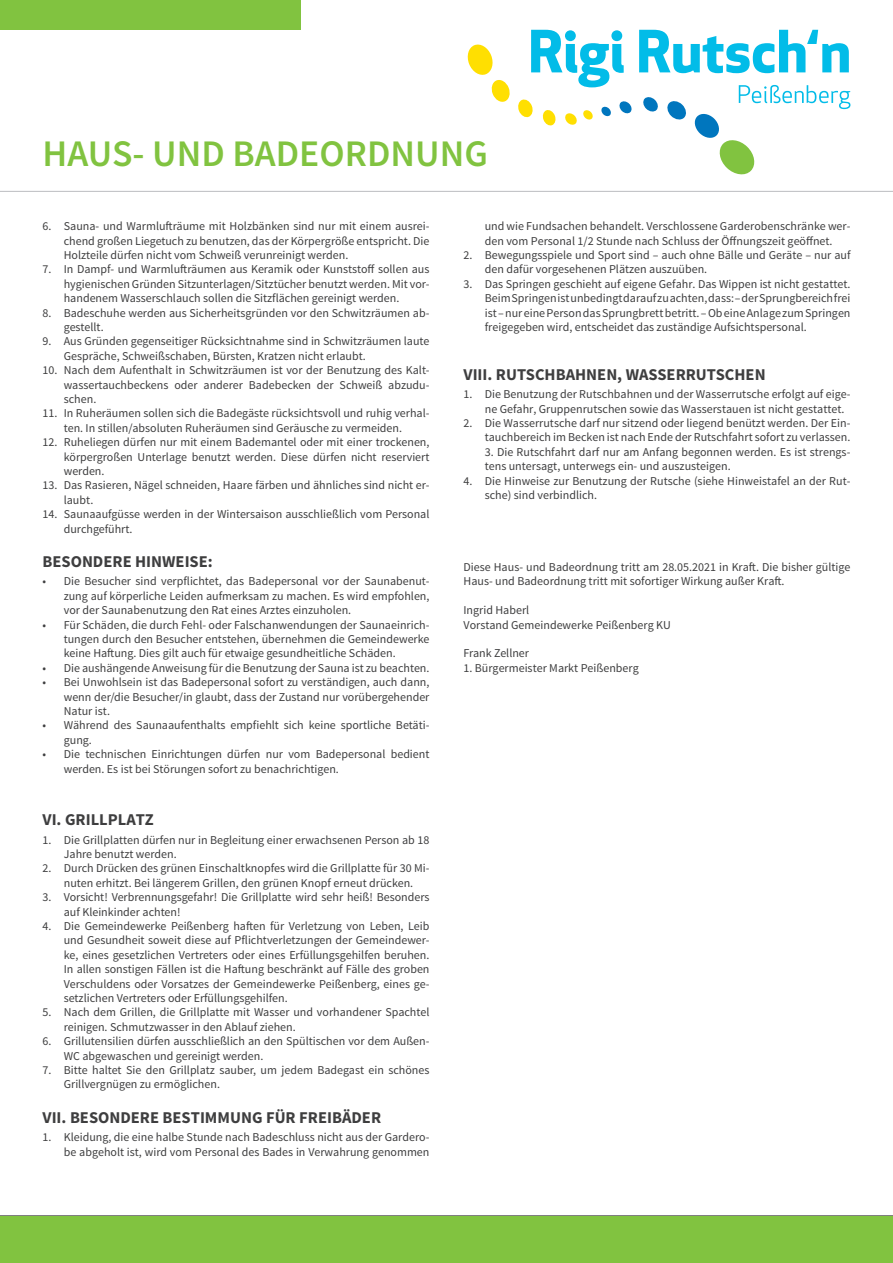
<style>
.page{position:relative;width:893px;height:1263px;background:#fff}
.page>*{position:absolute;margin:0;border:0;box-sizing:border-box;transform-origin:0 0}
.t1{font:600 37.5px "Source Sans Pro";color:#81c340}
.t2{font:700 16.5px "Source Sans Pro";color:#3e3e3f}
.t3{font:12px/14.4px "Source Sans Pro";color:#3e3e3f}
</style>
<div class="page">
<hr style="left:0;top:1215px;width:893px;height:1px;background:#3e3e3f">
<div style="left:0;top:1216px;width:893px;height:47px;background:#81c340"></div>
<div style="left:0;top:0;width:301px;height:30px;background:#81c340"></div>
<svg style="left:531px;top:30px;width:93px;height:57px"></svg>
<svg style="left:639px;top:30px;width:210px;height:43px"></svg>
<svg style="left:667px;top:101px;width:19px;height:19px"></svg>
<svg style="left:694px;top:85px;width:156px;height:89px"></svg>
<svg style="left:643px;top:97px;width:15px;height:15px"></svg>
<svg style="left:619px;top:101px;width:13px;height:13px"></svg>
<svg style="left:601px;top:106px;width:10px;height:11px"></svg>
<svg style="left:583px;top:110px;width:10px;height:10px"></svg>
<svg style="left:565px;top:113px;width:12px;height:12px"></svg>
<svg style="left:542px;top:110px;width:14px;height:16px"></svg>
<svg style="left:518px;top:99px;width:15px;height:19px"></svg>
<svg style="left:468px;top:44px;width:42px;height:58px"></svg>
<hr style="left:0;top:191px;width:893px;height:1px;background:#bcbdc0">
<h1 class="t1" style="left:43px;top:130px;width:447px">HAUS- UND BADEORDNUNG</h1>
<p class="t3" style="left:64px;top:219px;width:367px;text-align:justify;text-indent:-21px">6. Sauna- und Warmlufträume mit Holzbänken sind nur mit einem ausrei&shy;chend großen Liegetuch zu benutzen, das der Körpergröße entspricht. Die Holzteile dürfen nicht vom Schweiß verunreinigt werden.</p>
<p class="t3" style="left:64px;top:262px;width:367px;text-align:justify;text-indent:-21px">7. In Dampf- und Warmlufträumen aus Keramik oder Kunststoff sollen aus hygienischen Gründen Sitzunterlagen/Sitztücher benutzt werden. Mit vor&shy;handenem Wasserschlauch sollen die Sitzflächen gereinigt werden.</p>
<p class="t3" style="left:64px;top:306px;width:367px;text-indent:-21px">8. Badeschuhe werden aus Sicherheitsgründen vor den Schwitzräumen ab&shy;gestellt.</p>
<p class="t3" style="left:64px;top:334px;width:367px;text-indent:-21px">9. Aus Gründen gegenseitiger Rücksichtnahme sind in Schwitzräumen laute<br>Gespräche, Schweißschaben, Bürsten, Kratzen nicht erlaubt.</p>
<p class="t3" style="left:64px;top:363px;width:367px;text-align:justify;text-indent:-21px">10. Nach dem Aufenthalt in Schwitzräumen ist vor der Benutzung des Kalt&shy;wassertauchbeckens oder anderer Badebecken der Schweiß abzudu&shy;schen.</p>
<p class="t3" style="left:43px;top:406px;width:388px;text-align:center">11. In Ruheräumen sollen sich die Badegäste rücksichtsvoll und ruhig verhal&shy;ten. In stillen/absoluten Ruheräumen sind Geräusche zu vermeiden.</p>
<p class="t3" style="left:64px;top:435px;width:367px;text-align:justify;text-indent:-21px">12. Ruheliegen dürfen nur mit einem Bademantel oder mit einer trockenen, körpergroßen Unterlage benutzt werden. Diese dürfen nicht reserviert werden.</p>
<p class="t3" style="left:64px;top:478px;width:367px;text-indent:-21px">13. Das Rasieren, Nägel schneiden, Haare färben und ähnliches sind nicht er&shy;laubt.</p>
<p class="t3" style="left:64px;top:507px;width:367px;text-indent:-21px">14. Saunaaufgüsse werden in der Wintersaison ausschließlich vom Personal durchgeführt.</p>
<h2 class="t2" style="left:43px;top:551px;width:172px">BESONDERE HINWEISE:</h2>
<p class="t3" style="left:64px;top:574px;width:367px;text-align:justify;text-indent:-21px">• Die Besucher sind verpflichtet, das Badepersonal vor der Saunabenut&shy;zung auf körperliche Leiden aufmerksam zu machen. Es wird empfohlen, vor der Saunabenutzung den Rat eines Arztes einzuholen.</p>
<p class="t3" style="left:64px;top:618px;width:367px;text-align:justify;text-indent:-21px">• Für Schäden, die durch Fehl- oder Falschanwendungen der Saunaeinrich&shy;tungen durch den Besucher entstehen, übernehmen die Gemeindewerke keine Haftung. Dies gilt auch für etwaige gesundheitliche Schäden.</p>
<p class="t3" style="left:43px;top:661px;width:388px">• Die aushängende Anweisung für die Benutzung der Sauna ist zu beachten.</p>
<p class="t3" style="left:64px;top:675px;width:367px;text-align:justify;text-indent:-21px">• Bei Unwohlsein ist das Badepersonal sofort zu verständigen, auch dann, wenn der/die Besucher/in glaubt, dass der Zustand nur vorübergehender Natur ist.</p>
<p class="t3" style="left:64px;top:718px;width:367px;text-indent:-21px">• Während des Saunaaufenthalts empfiehlt sich keine sportliche Betäti&shy;gung.</p>
<p class="t3" style="left:64px;top:747px;width:367px;text-indent:-21px">• Die technischen Einrichtungen dürfen nur vom Badepersonal bedient werden. Es ist bei Störungen sofort zu benachrichtigen.</p>
<h2 class="t2" style="left:43px;top:809px;width:113px">VI. GRILLPLATZ</h2>
<p class="t3" style="left:64px;top:832px;width:367px;text-indent:-21px">1. Die Grillplatten dürfen nur in Begleitung einer erwachsenen Person ab 18<br>Jahre benutzt werden.</p>
<p class="t3" style="left:43px;top:861px;width:388px;text-align:center">2. Durch Drücken des grünen Einschaltknopfes wird die Grillplatte für 30 Mi&shy;nuten erhitzt. Bei längerem Grillen, den grünen Knopf erneut drücken.</p>
<p class="t3" style="left:64px;top:890px;width:367px;text-indent:-21px">3. Vorsicht! Verbrennungsgefahr! Die Grillplatte wird sehr heiß! Besonders auf Kleinkinder achten!</p>
<p class="t3" style="left:64px;top:919px;width:367px;text-align:justify;text-indent:-21px">4. Die Gemeindewerke Peißenberg haften für Verletzung von Leben, Leib und Gesundheit soweit diese auf Pflichtverletzungen der Gemeindewer&shy;ke, eines gesetzlichen Vertreters oder eines Erfüllungsgehilfen beruhen.<br>In allen sonstigen Fällen ist die Haftung beschränkt auf Fälle des groben Verschuldens oder Vorsatzes der Gemeindewerke Peißenberg, eines ge&shy;setzlichen Vertreters oder Erfüllungsgehilfen.</p>
<p class="t3" style="left:64px;top:1005px;width:367px;text-indent:-21px">5. Nach dem Grillen, die Grillplatte mit Wasser und vorhandener Spachtel reinigen. Schmutzwasser in den Ablauf ziehen.</p>
<p class="t3" style="left:64px;top:1034px;width:367px;text-indent:-21px">6. Grillutensilien dürfen ausschließlich an den Spültischen vor dem Außen-<br>WC abgewaschen und gereinigt werden.</p>
<p class="t3" style="left:64px;top:1063px;width:367px;text-indent:-21px">7. Bitte haltet Sie den Grillplatz sauber, um jedem Badegast ein schönes<br>Grillvergnügen zu ermöglichen.</p>
<h2 class="t2" style="left:43px;top:1106px;width:340px">VII. BESONDERE BESTIMMUNG FÜR FREIBÄDER</h2>
<p class="t3" style="left:43px;top:1130px;width:388px;text-align:right">1. Kleidung, die eine halbe Stunde nach Badeschluss nicht aus der Gardero&shy;be abgeholt ist, wird vom Personal des Bades in Verwahrung genommen</p>
<p class="t3" style="left:485px;top:219px;width:367px">und wie Fundsachen behandelt. Verschlossene Garderobenschränke wer&shy;den vom Personal 1/2 Stunde nach Schluss der Öffnungszeit geöffnet.</p>
<p class="t3" style="left:485px;top:248px;width:367px;text-indent:-21px">2. Bewegungsspiele und Sport sind – auch ohne Bälle und Geräte – nur auf den dafür vorgesehenen Plätzen auszuüben.</p>
<p class="t3" style="left:485px;top:277px;width:367px;text-align:justify;text-indent:-21px">3. Das Springen geschieht auf eigene Gefahr. Das Wippen ist nicht gestattet.<br>Beim Springen ist unbedingt darauf zu achten, dass: – der Sprungbereich frei ist – nur eine Person das Sprungbrett betritt. – Ob eine Anlage zum Springen freigegeben wird, entscheidet das zuständige Aufsichtspersonal.</p>
<h2 class="t2" style="left:463px;top:363px;width:304px">VIII. RUTSCHBAHNEN, WASSERRUTSCHEN</h2>
<p class="t3" style="left:485px;top:387px;width:367px;text-indent:-21px">1. Die Benutzung der Rutschbahnen und der Wasserrutsche erfolgt auf eige&shy;ne Gefahr, Gruppenrutschen sowie das Wasserstauen ist nicht gestattet.</p>
<p class="t3" style="left:463px;top:416px;width:388px;text-align:right">2. Die Wasserrutsche darf nur sitzend oder liegend benützt werden. Der Ein&shy;tauchbereich im Becken ist nach Ende der Rutschfahrt sofort zu verlassen.</p>
<p class="t3" style="left:485px;top:445px;width:367px">3. Die Rutschfahrt darf nur am Anfang begonnen werden. Es ist strengs&shy;tens untersagt, unterwegs ein- und auszusteigen.</p>
<p class="t3" style="left:485px;top:474px;width:367px;text-indent:-21px">4. Die Hinweise zur Benutzung der Rutsche (siehe Hinweistafel an der Rut&shy;sche) sind verbindlich.</p>
<p class="t3" style="left:463px;top:560px;width:388px">Diese Haus- und Badeordnung tritt am 28.05.2021 in Kraft. Die bisher gültige<br>Haus- und Badeordnung tritt mit sofortiger Wirkung außer Kraft.</p>
<p class="t3" style="left:463px;top:603px;width:209px">Ingrid Haberl<br>Vorstand Gemeindewerke Peißenberg KU</p>
<p class="t3" style="left:463px;top:646px;width:67px">Frank Zellner</p>
<p class="t3" style="left:463px;top:661px;width:177px">1. Bürgermeister Markt Peißenberg</p>
</div>
